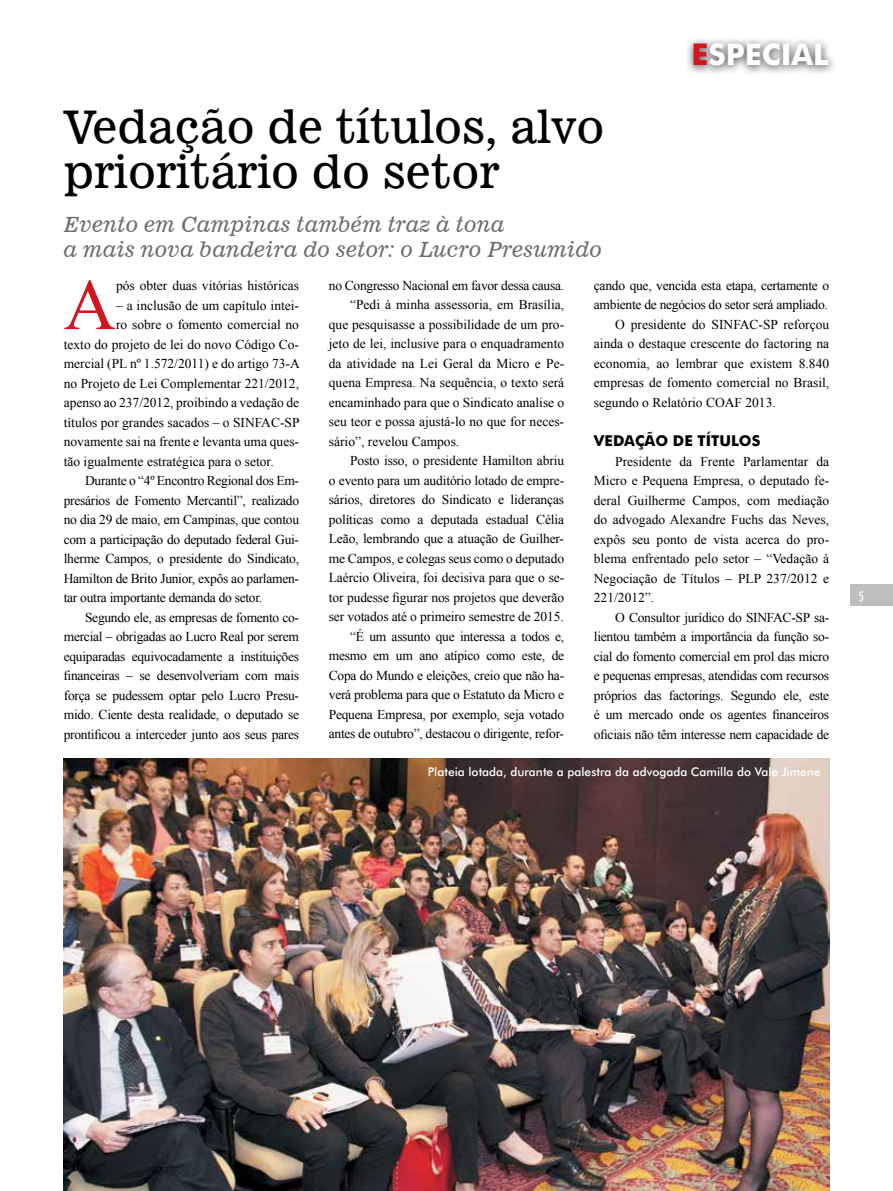
<style>
.page{position:relative;width:893px;height:1191px;background:#fff}
.page>*{position:absolute;margin:0;border:0;box-sizing:border-box;transform-origin:0 0}
.t1{font:72.45px "Times New Roman";color:#ce171e}
.t2{font:45px/45px "News 701 BT Roman A";color:#000}
.t3{font:700 30px "Futura BT";color:#fff}
.t4{font:21px/25.2px "News 701 BT Italic A";color:#6d6e71}
.t5{font:700 15px "Futura BT";color:#000}
.t6{font:13.5px/19.5px "Times New Roman";letter-spacing:-.01em;color:#000;text-align:justify}
.t7{font:500 condensed 13.5px "Futura BT";color:#fff}
.t8{font:500 12px "Futura BT";color:#fff}
.s1{color:#ce171e}
</style>
<div class="page">
<div style="left:850px;top:585px;width:43px;height:21px;background:#bcbec0"></div>
<div style="left:685px;top:36px;width:153px;height:40px;background:#000;opacity:.75"></div>
<img style="left:64px;top:758px;width:765px;height:433px">
<h3 class="t3" style="left:691px;top:36px;width:139px"><span class="s1">E</span>SPECIAL</h3>
<h2 class="t2" style="left:64px;top:103px;width:542px">Vedação de títulos, alvo prioritário do setor</h2>
<h3 class="t4" style="left:64px;top:212px;width:540px">Evento em Campinas também traz à tona<br>a mais nova bandeira do setor: o Lucro Presumido</h3>
<h1 class="t1" style="left:64px;top:256px;width:54px">A</h1>
<p class="t6" style="left:116px;top:276px;width:185px">pós obter duas vitórias históricas</p>
<p class="t6" style="left:594px;top:275px;width:237px">çando que, vencida esta etapa, certamente o</p>
<p class="t6" style="left:594px;top:295px;width:235px">ambiente de negócios do setor será ampliado.</p>
<p class="t6" style="left:615px;top:314px;width:216px">O presidente do SINFAC-SP reforçou</p>
<p class="t6" style="left:594px;top:334px;width:237px">ainda o destaque crescente do factoring na</p>
<p class="t6" style="left:594px;top:353px;width:237px">economia, ao lembrar que existem 8.840</p>
<p class="t6" style="left:594px;top:373px;width:237px">empresas de fomento comercial no Brasil,</p>
<p class="t6" style="left:594px;top:392px;width:183px">segundo o Relatório COAF 2013.</p>
<p class="t5" style="left:594px;top:432px;width:168px">VEDAÇÃO DE TÍTULOS</p>
<p class="t6" style="left:594px;top:451px;width:237px;text-indent:21px">Presidente da Frente Parlamentar da Micro e Pequena Empresa, o deputado fe&shy;deral Guilherme Campos, com mediação do advogado Alexandre Fuchs das Neves, expôs seu ponto de vista acerca do pro&shy;blema enfrentado pelo setor – “Vedação à Negociação de Títulos – PLP 237/2012 e 221/2012”.</p>
<p class="t6" style="left:594px;top:607px;width:237px;text-indent:21px">O Consultor jurídico do SINFAC-SP sa&shy;lientou também a importância da função so&shy;cial do fomento comercial em prol das micro e pequenas empresas, atendidas com recursos próprios das factorings. Segundo ele, este é um mercado onde os agentes financeiros oficiais não têm interesse nem capacidade de</p>
<p class="t8" style="left:428px;top:764px;width:394px">Plateia lotada, durante a palestra da advogada Camilla do Vale Jimene</p>
<p class="t6" style="left:329px;top:275px;width:237px">no Congresso Nacional em favor dessa causa.</p>
<p class="t6" style="left:350px;top:295px;width:216px">“Pedi à minha assessoria, em Brasília,</p>
<p class="t6" style="left:329px;top:314px;width:237px">que pesquisasse a possibilidade de um pro-</p>
<p class="t6" style="left:329px;top:334px;width:237px">jeto de lei, inclusive para o enquadramento</p>
<p class="t6" style="left:329px;top:353px;width:237px">da atividade na Lei Geral da Micro e Pe-</p>
<p class="t6" style="left:329px;top:373px;width:237px">quena Empresa. Na sequência, o texto será</p>
<p class="t6" style="left:329px;top:392px;width:237px">encaminhado para que o Sindicato analise o</p>
<p class="t6" style="left:329px;top:412px;width:237px">seu teor e possa ajustá-lo no que for neces-</p>
<p class="t6" style="left:329px;top:431px;width:132px">sário”, revelou Campos.</p>
<p class="t6" style="left:350px;top:451px;width:216px">Posto isso, o presidente Hamilton abriu</p>
<p class="t6" style="left:329px;top:470px;width:237px">o evento para um auditório lotado de empre-</p>
<p class="t6" style="left:329px;top:490px;width:237px">sários, diretores do Sindicato e lideranças</p>
<p class="t6" style="left:329px;top:509px;width:237px">políticas como a deputada estadual Célia</p>
<p class="t6" style="left:329px;top:529px;width:237px">Leão, lembrando que a atuação de Guilher-</p>
<p class="t6" style="left:329px;top:548px;width:237px">me Campos, e colegas seus como o deputado</p>
<p class="t6" style="left:329px;top:568px;width:237px">Laércio Oliveira, foi decisiva para que o se-</p>
<p class="t6" style="left:329px;top:587px;width:237px">tor pudesse figurar nos projetos que deverão</p>
<p class="t6" style="left:329px;top:607px;width:236px">ser votados até o primeiro semestre de 2015.</p>
<p class="t6" style="left:350px;top:626px;width:216px">“É um assunto que interessa a todos e,</p>
<p class="t6" style="left:329px;top:646px;width:237px">mesmo em um ano atípico como este, de</p>
<p class="t6" style="left:329px;top:665px;width:237px">Copa do Mundo e eleições, creio que não ha-</p>
<p class="t6" style="left:329px;top:685px;width:237px">verá problema para que o Estatuto da Micro e</p>
<p class="t6" style="left:329px;top:704px;width:237px">Pequena Empresa, por exemplo, seja votado</p>
<p class="t6" style="left:329px;top:724px;width:237px">antes de outubro”, destacou o dirigente, refor-</p>
<p class="t6" style="left:116px;top:295px;width:184px">– a inclusão de um capítulo intei-</p>
<p class="t6" style="left:116px;top:315px;width:184px">ro sobre o fomento comercial no</p>
<p class="t6" style="left:64px;top:334px;width:237px">texto do projeto de lei do novo Código Co-</p>
<p class="t6" style="left:64px;top:353px;width:237px">mercial (PL nº 1.572/2011) e do artigo 73-A</p>
<p class="t6" style="left:64px;top:373px;width:237px">no Projeto de Lei Complementar 221/2012,</p>
<p class="t6" style="left:64px;top:392px;width:237px">apenso ao 237/2012, proibindo a vedação de</p>
<p class="t6" style="left:64px;top:412px;width:237px">títulos por grandes sacados – o SINFAC-SP</p>
<p class="t6" style="left:64px;top:431px;width:237px">novamente sai na frente e levanta uma ques-</p>
<p class="t6" style="left:64px;top:451px;width:211px">tão igualmente estratégica para o setor.</p>
<p class="t6" style="left:85px;top:470px;width:216px">Durante o “4º Encontro Regional dos Em-</p>
<p class="t6" style="left:64px;top:490px;width:237px">presários de Fomento Mercantil”, realizado</p>
<p class="t6" style="left:64px;top:509px;width:237px">no dia 29 de maio, em Campinas, que contou</p>
<p class="t6" style="left:64px;top:529px;width:237px">com a participação do deputado federal Gui-</p>
<p class="t6" style="left:64px;top:548px;width:237px">lherme Campos, o presidente do Sindicato,</p>
<p class="t6" style="left:64px;top:568px;width:237px">Hamilton de Brito Junior, expôs ao parlamen-</p>
<p class="t6" style="left:64px;top:587px;width:200px">tar outra importante demanda do setor.</p>
<p class="t6" style="left:85px;top:607px;width:216px">Segundo ele, as empresas de fomento co-</p>
<p class="t6" style="left:64px;top:626px;width:237px">mercial – obrigadas ao Lucro Real por serem</p>
<p class="t6" style="left:64px;top:646px;width:237px">equiparadas equivocadamente a instituições</p>
<p class="t6" style="left:64px;top:665px;width:237px">financeiras – se desenvolveriam com mais</p>
<p class="t6" style="left:64px;top:685px;width:237px">força se pudessem optar pelo Lucro Presu-</p>
<p class="t6" style="left:64px;top:704px;width:237px">mido. Ciente desta realidade, o deputado se</p>
<p class="t6" style="left:64px;top:724px;width:237px">prontificou a interceder junto aos seus pares</p>
<p class="t7" style="left:859px;top:587px;width:7px">5</p>
</div>
